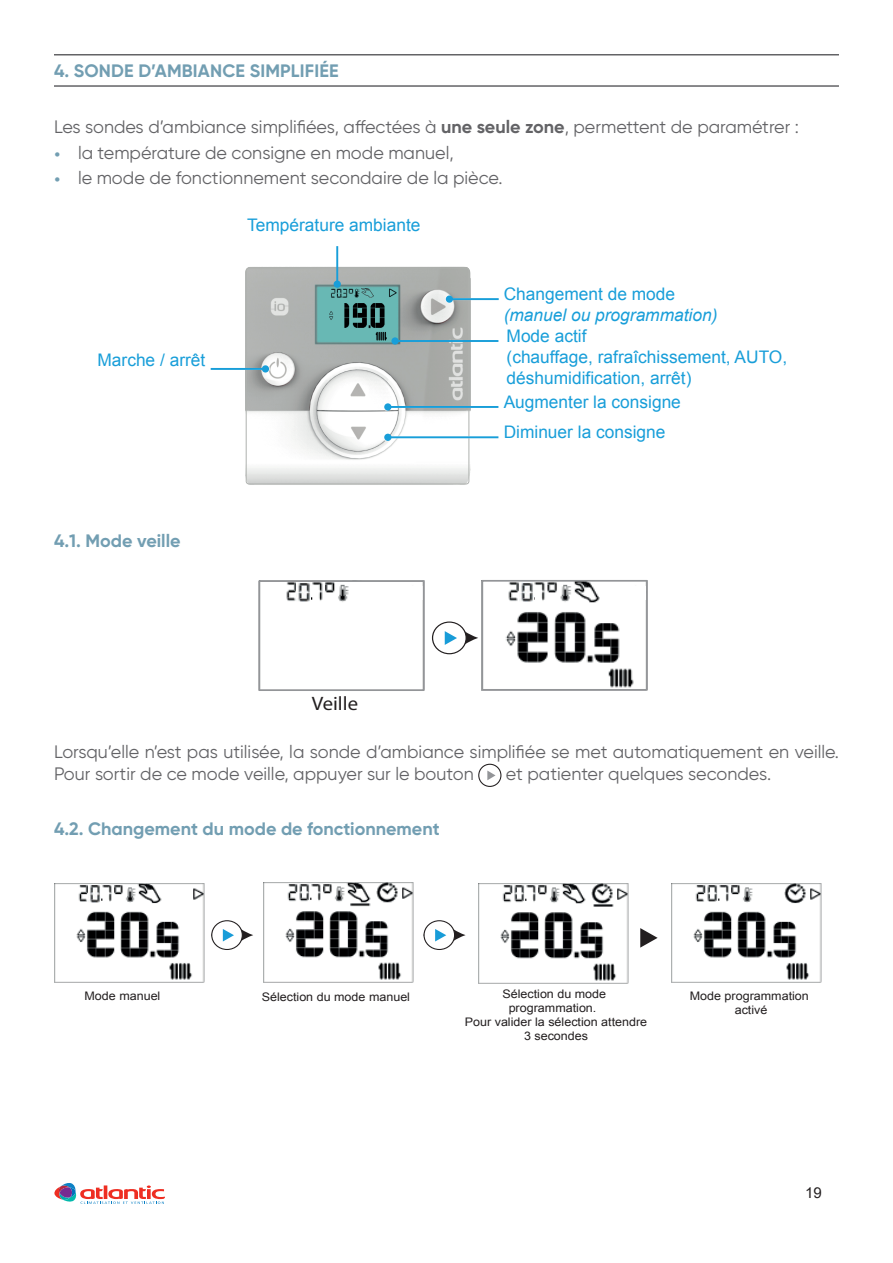
<style>
.page{position:relative;width:893px;height:1263px;background:#fff}
.page>*{position:absolute;margin:0;border:0;box-sizing:border-box;transform-origin:0 0}
.t1{font:19.5px "Myriad Pro";color:#231f20;scale:1.06 1}
.t2{font:18px/21.6px "Gilroy";color:#636366}
.t3{font:700 18px "Gilroy";color:#729eb2}
.t4{font:17.4px/20.9px "Arial";color:#189ed9}
.t5{font:italic 17.4px "Arial";color:#189ed9}
.t6{font:15px "Arial";color:#231f20}
.t7{font:11.85px/14.1px "Arial";color:#231f20;text-align:center;scale:1.06 1}
.s1{font-weight:700}
.s2{font-size:21.6px;color:#729eb2}
</style>
<div class="page">
<svg style="left:54px;top:1183px;width:111px;height:21px"></svg>
<hr style="left:54px;top:54px;width:785px;height:2px;background:#636366">
<hr style="left:54px;top:85px;width:785px;height:2px;background:#636366">
<img style="left:246px;top:268px;width:224px;height:216px">
<div style="left:244px;top:266px;width:228px;height:220px;border:1px solid #fff"></div>
<div style="left:246px;top:268px;width:223px;height:216px;border:1px solid #afb2af;border-radius:3px"></div>
<hr style="left:336px;top:246px;width:2px;height:38px;background:#189ed9">
<div style="left:334px;top:281px;width:7px;height:7px;background:#189ed9;border-radius:50%"></div>
<hr style="left:449px;top:298px;width:50px;height:2px;background:#189ed9">
<div style="left:446px;top:295px;width:7px;height:8px;background:#189ed9;border-radius:50%"></div>
<hr style="left:395px;top:340px;width:103px;height:2px;background:#189ed9">
<div style="left:391px;top:337px;width:8px;height:8px;background:#189ed9;border-radius:50%"></div>
<hr style="left:388px;top:436px;width:110px;height:2px;background:#189ed9">
<div style="left:384px;top:434px;width:7px;height:7px;background:#189ed9;border-radius:50%"></div>
<div style="left:383px;top:403px;width:7px;height:8px;background:#fff;border-radius:50%"></div>
<hr style="left:388px;top:406px;width:110px;height:2px;background:#189ed9">
<div style="left:384px;top:403px;width:7px;height:8px;background:#189ed9;border-radius:50%"></div>
<div style="left:263px;top:365px;width:7px;height:8px;background:#daeff7;border-radius:50%"></div>
<hr style="left:211px;top:368px;width:55px;height:2px;background:#189ed9">
<div style="left:262px;top:365px;width:7px;height:8px;background:#189ed9;border-radius:50%"></div>
<img style="left:286px;top:583px;width:63px;height:19px">
<div style="left:432px;top:621px;width:35px;height:33px;border:1px solid #231f20;border-radius:50%"></div>
<svg style="left:445px;top:630px;width:33px;height:16px"></svg>
<img style="left:296px;top:583px;width:15px;height:19px">
<img style="left:505px;top:583px;width:129px;height:105px">
<img style="left:519px;top:583px;width:14px;height:20px">
<div style="left:626px;top:586px;width:20px;height:14px;background:#fff"></div>
<div style="left:258px;top:580px;width:167px;height:111px;border:2px solid #939598"></div>
<div style="left:481px;top:580px;width:167px;height:111px;border:2px solid #939598"></div>
<div style="left:478px;top:764px;width:23px;height:23px;border:1px solid #231f20;border-radius:50%"></div>
<svg style="left:487px;top:770px;width:8px;height:10px"></svg>
<img style="left:54px;top:883px;width:150px;height:100px">
<img style="left:263px;top:883px;width:151px;height:99px">
<img style="left:478px;top:883px;width:151px;height:100px">
<img style="left:671px;top:883px;width:150px;height:100px">
<svg style="left:640px;top:928px;width:18px;height:20px"></svg>
<div style="left:211px;top:920px;width:32px;height:30px;border:1px solid #231f20;border-radius:50%"></div>
<svg style="left:223px;top:927px;width:30px;height:16px"></svg>
<div style="left:423px;top:920px;width:32px;height:30px;border:1px solid #231f20;border-radius:50%"></div>
<svg style="left:435px;top:927px;width:31px;height:16px"></svg>
<img style="left:88px;top:884px;width:13px;height:19px">
<p class="t3" style="left:54px;top:59px;width:286px">4. SONDE D’AMBIANCE SIMPLIFIÉE</p>
<p class="t2" style="left:54px;top:115px;width:746px">Les sondes d’ambiance simplifiées, affectées à <span class="s1">une seule zone</span>, permettent de paramétrer :</p>
<p class="t2" style="left:54px;top:141px;width:401px"><span class="s2">•</span> la température de consigne en mode manuel,</p>
<p class="t2" style="left:54px;top:167px;width:450px"><span class="s2">•</span> le mode de fonctionnement secondaire de la pièce.</p>
<p class="t4" style="left:247px;top:214px;width:175px">Température ambiante</p>
<p class="t4" style="left:98px;top:350px;width:109px">Marche / arrêt</p>
<p class="t3" style="left:54px;top:529px;width:128px">4.1. Mode veille</p>
<p class="t4" style="left:504px;top:284px;width:173px">Changement de mode</p>
<p class="t5" style="left:504px;top:304px;width:215px">(manuel ou programmation)</p>
<p class="t4" style="left:507px;top:326px;width:282px">Mode actif<br>(chauffage, rafraîchissement, AUTO, déshumidification, arrêt)</p>
<p class="t4" style="left:504px;top:387px;width:179px;line-height:30.3px">Augmenter la consigne<br>Diminuer la consigne</p>
<p class="t1" style="left:312px;top:691px;width:45px">Veille</p>
<p class="t2" style="left:54px;top:741px;width:786px">Lorsqu’elle n’est pas utilisée, la sonde d’ambiance simplifiée se met automatiquement en veille.<br>Pour sortir de ce mode veille, appuyer sur le bouton</p>
<p class="t2" style="left:506px;top:762px;width:267px">et patienter quelques secondes.</p>
<p class="t3" style="left:54px;top:817px;width:387px">4.2. Changement du mode de fonctionnement</p>
<p class="t7" style="left:84px;top:989px;width:73px">Mode manuel</p>
<p class="t7" style="left:262px;top:989px;width:141px">Sélection du mode manuel</p>
<p class="t7" style="left:465px;top:987px;width:174px">Sélection du mode programmation.<br>Pour valider la sélection attendre<br>3 secondes</p>
<p class="t7" style="left:690px;top:989px;width:114px">Mode programmation activé</p>
<p class="t6" style="left:805px;top:1182px;width:18px">19</p>
</div>
